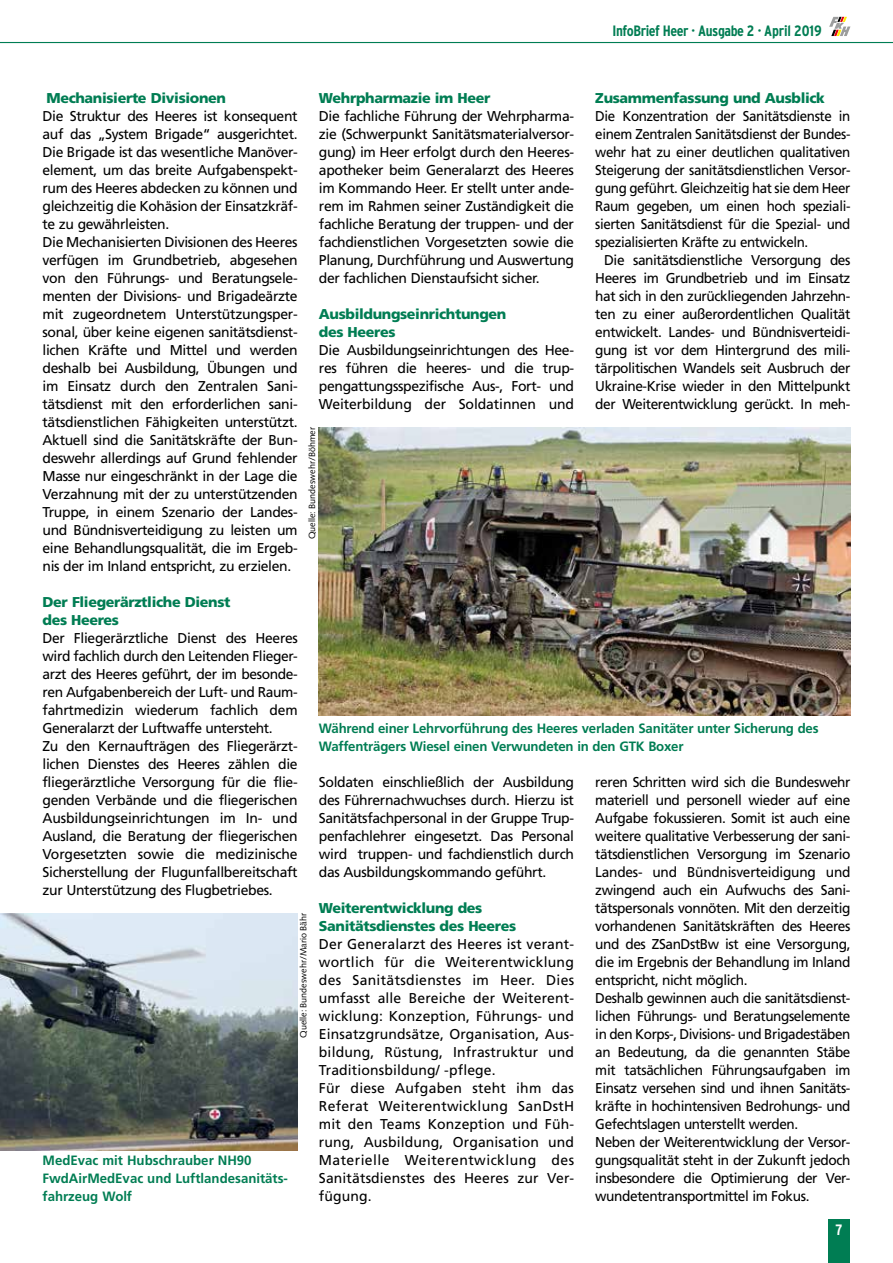
<style>
.page{position:relative;width:893px;height:1263px;background:#fff}
.page>*{position:absolute;margin:0;border:0;box-sizing:border-box;transform-origin:0 0}
.t1{font:700 condensed 15px "Interstate";letter-spacing:-.03em;color:#007d53}
.t2{font:700 condensed 15px "Interstate";color:#fff}
.t3{font:14.25px/18px "Frutiger LT Pro";letter-spacing:-.025em;color:#000;text-align:justify}
.t4{font:14.25px/18px "Frutiger LT Pro";letter-spacing:-.025em;color:#000;text-align:justify;scale:.96 1}
.t5{font:14.25px/18px "Frutiger LT Pro";letter-spacing:.01em;color:#000}
.t6{font:14.25px/18px "Frutiger LT Pro";letter-spacing:-.025em;color:#000;text-align:justify;scale:.94 1}
.t7{font:900 14.25px/18px "Frutiger";letter-spacing:-.025em;color:#007d53}
.t8{font:700 13.5px/18px "Frutiger LT Pro";letter-spacing:-.015em;color:#007d53}
.t9{font:9px "Syntax";color:#000}
</style>
<div class="page">
<hr style="left:0;top:42px;width:893px;height:1px;background:#007d53">
<svg style="left:829px;top:17px;width:21px;height:19px"></svg>
<div style="left:828px;top:1219px;width:21px;height:44px;background:#007d53"></div>
<img style="left:0;top:913px;width:298px;height:237px">
<img style="left:319px;top:427px;width:531px;height:288px">
<p class="t1" style="left:613px;top:22px;width:211px">InfoBrief Heer · Ausgabe 2 · April 2019</p>
<p class="t7" style="left:595px;top:89px;width:231px">Zusammenfassung und Ausblick</p>
<p class="t6" style="left:595px;top:107px;width:273px">Die Konzentration der Sanitätsdienste in einem Zentralen Sanitätsdienst der Bundes&shy;wehr hat zu einer deutlichen qualitativen Steigerung der sanitätsdienstlichen Versor&shy;gung geführt. Gleichzeitig hat sie dem Heer Raum gegeben, um einen hoch speziali&shy;sierten Sanitätsdienst für die Spezial- und spezialisierten Kräfte zu entwickeln.</p>
<p class="t4" style="left:595px;top:251px;width:267px;text-indent:9px">Die sanitätsdienstliche Versorgung des Heeres im Grundbetrieb und im Einsatz hat sich in den zurückliegenden Jahrzehn&shy;ten zu einer außerordentlichen Qualität entwickelt. Landes- und Bündnisverteidi&shy;gung ist vor dem Hintergrund des mili&shy;tärpolitischen Wandels seit Ausbruch der Ukraine-Krise wieder in den Mittelpunkt der Weiterentwicklung gerückt. In meh-</p>
<p class="t7" style="left:46px;top:89px;width:181px">Mechanisierte Divisionen</p>
<p class="t3" style="left:43px;top:107px;width:257px;text-align:left">Die Struktur des Heeres ist konsequent auf das „System Brigade“ ausgerichtet.<br>Die Brigade ist das wesentliche Manöver&shy;element, um das breite Aufgabenspekt&shy;rum des Heeres abdecken zu können und gleichzeitig die Kohäsion der Einsatzkräf&shy;te zu gewährleisten.<br>Die Mechanisierten Divisionen des Heeres verfügen im Grundbetrieb, abgesehen von den Führungs- und Beratungsele&shy;menten der Divisions- und Brigadeärzte mit zugeordnetem Unterstützungsper&shy;sonal, über keine eigenen sanitätsdienst&shy;lichen Kräfte und Mittel und werden deshalb bei Ausbildung, Übungen und im Einsatz durch den Zentralen Sani&shy;tätsdienst mit den erforderlichen sani&shy;tätsdienstlichen Fähigkeiten unterstützt.<br>Aktuell sind die Sanitätskräfte der Bun&shy;deswehr allerdings auf Grund fehlender Masse nur eingeschränkt in der Lage die Verzahnung mit der zu unterstützenden Truppe, in einem Szenario der Landes&shy;und Bündnisverteidigung zu leisten um eine Behandlungsqualität, die im Ergeb&shy;nis der im Inland entspricht, zu erzielen.</p>
<p class="t7" style="left:43px;top:593px;width:190px">Der Fliegerärztliche Dienst des Heeres</p>
<p class="t3" style="left:43px;top:629px;width:257px;text-align:left">Der Fliegerärztliche Dienst des Heeres wird fachlich durch den Leitenden Flieger&shy;arzt des Heeres geführt, der im besonde&shy;ren Aufgabenbereich der Luft- und Raum&shy;fahrtmedizin wiederum fachlich dem Generalarzt der Luftwaffe untersteht.<br>Zu den Kernaufträgen des Fliegerärzt&shy;lichen Dienstes des Heeres zählen die fliegerärztliche Versorgung für die flie&shy;genden Verbände und die fliegerischen Ausbildungseinrichtungen im In- und Ausland, die Beratung der fliegerischen Vorgesetzten sowie die medizinische Sicherstellung der Flugunfallbereitschaft zur Unterstützung des Flugbetriebes.</p>
<p class="t7" style="left:319px;top:89px;width:173px">Wehrpharmazie im Heer</p>
<p class="t3" style="left:319px;top:107px;width:257px">Die fachliche Führung der Wehrpharma&shy;zie (Schwerpunkt Sanitätsmaterialversor&shy;gung) im Heer erfolgt durch den Heeres&shy;apotheker beim Generalarzt des Heeres im Kommando Heer. Er stellt unter ande&shy;rem im Rahmen seiner Zuständigkeit die fachliche Beratung der truppen- und der fachdienstlichen Vorgesetzten sowie die Planung, Durchführung und Auswertung der fachlichen Dienstaufsicht sicher.</p>
<p class="t7" style="left:319px;top:305px;width:189px">Ausbildungseinrichtungen des Heeres</p>
<p class="t3" style="left:319px;top:341px;width:257px">Die Ausbildungseinrichtungen des Hee&shy;res führen die heeres- und die trup&shy;pengattungsspezifische Aus-, Fort- und Weiterbildung der Soldatinnen und</p>
<p class="t9" style="left:307px;top:539px;width:114px;rotate:-90deg">Quelle: Bundeswehr/Böhmer</p>
<p class="t8" style="left:319px;top:719px;width:501px">Während einer Lehrvorführung des Heeres verladen Sanitäter unter Sicherung des<br>Waffenträgers Wiesel einen Verwundeten in den GTK Boxer</p>
<p class="t3" style="left:319px;top:773px;width:257px">Soldaten einschließlich der Ausbildung des Führernachwuchses durch. Hierzu ist Sanitätsfachpersonal in der Gruppe Trup&shy;penfachlehrer eingesetzt. Das Personal wird truppen- und fachdienstlich durch das Ausbildungskommando geführt.</p>
<p class="t7" style="left:319px;top:899px;width:199px">Weiterentwicklung des<br>Sanitätsdienstes des Heeres</p>
<p class="t5" style="left:319px;top:935px;width:257px">Der Generalarzt des Heeres ist verant&shy;wortlich für die Weiterentwicklung des Sanitätsdienstes im Heer. Dies umfasst alle Bereiche der Weiterent&shy;wicklung: Konzeption, Führungs- und Einsatzgrundsätze, Organisation, Aus&shy;bildung, Rüstung, Infrastruktur und Traditionsbildung/ -pflege.<br>Für diese Aufgaben steht ihm das Referat Weiterentwicklung SanDstH mit den Teams Konzeption und Füh&shy;rung, Ausbildung, Organisation und Materielle Weiterentwicklung des Sanitätsdienstes des Heeres zur Ver&shy;fügung.</p>
<p class="t4" style="left:595px;top:773px;width:267px;text-align:left">reren Schritten wird sich die Bundeswehr materiell und personell wieder auf eine Aufgabe fokussieren. Somit ist auch eine weitere qualitative Verbesserung der sani&shy;tätsdienstlichen Versorgung im Szenario Landes- und Bündnisverteidigung und zwingend auch ein Aufwuchs des Sani&shy;tätspersonals vonnöten. Mit den derzeitig vorhandenen Sanitätskräften des Heeres und des ZSanDstBw ist eine Versorgung, die im Ergebnis der Behandlung im Inland entspricht, nicht möglich.<br>Deshalb gewinnen auch die sanitätsdienst&shy;lichen Führungs- und Beratungselemente in den Korps-, Divisions- und Brigadestäben an Bedeutung, da die genannten Stäbe mit tatsächlichen Führungsaufgaben im Einsatz versehen sind und ihnen Sanitäts&shy;kräfte in hochintensiven Bedrohungs- und Gefechtslagen unterstellt werden.<br>Neben der Weiterentwicklung der Versor&shy;gungsqualität steht in der Zukunft jedoch insbesondere die Optimierung der Ver&shy;wundetentransportmittel im Fokus.</p>
<p class="t9" style="left:298px;top:1038px;width:126px;rotate:-90deg">Quelle: Bundeswehr/Mario Bähr</p>
<p class="t8" style="left:43px;top:1151px;width:247px">MedEvac mit Hubschrauber NH90<br>FwdAirMedEvac und Luftlandesanitäts&shy;fahrzeug Wolf</p>
<p class="t2" style="left:835px;top:1221px;width:8px">7</p>
</div>
